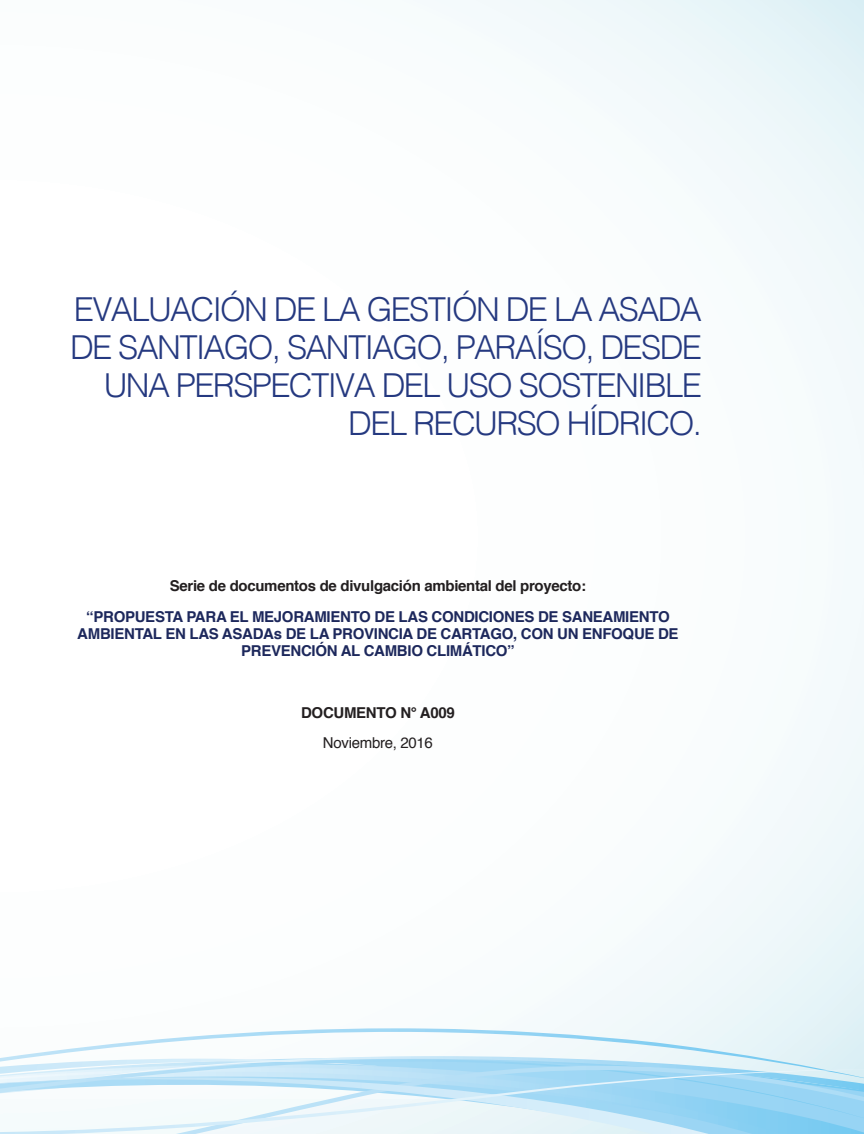
<style>
.page{position:relative;width:864px;height:1134px;background:#fff}
.page>*{position:absolute;margin:0;border:0;box-sizing:border-box;transform-origin:0 0}
.t1{font:300 33px/38px "Helvetica";letter-spacing:-.05em;color:#253980;text-align:right}
.t2{font:700 15px/17.2px "Helvetica";letter-spacing:-.02em;color:#1d285c;text-align:center}
.t3{font:700 15px "Helvetica";letter-spacing:-.02em;color:#231f20}
.t4{font:15px "Helvetica";letter-spacing:-.02em;color:#231f20}
</style>
<div class="page">
<div style="left:0;top:0;width:864px;height:1134px;background:linear-gradient(to right,#fff,#f3fafb)"></div>
<svg style="left:0;top:1028px;width:864px;height:38px"></svg>
<svg style="left:0;top:1066px;width:766px;height:4px;background:#bee3f7"></svg>
<svg style="left:0;top:1070px;width:864px;height:64px"></svg>
<h1 class="t1" style="left:70px;top:288px;width:633px">EVALUACIÓN DE LA GESTIÓN DE LA ASADA<br>DE SANTIAGO, SANTIAGO, PARAÍSO, DESDE<br>UNA PERSPECTIVA DEL USO SOSTENIBLE<br>DEL RECURSO HÍDRICO.</h1>
<p class="t3" style="left:170px;top:573px;width:418px">Serie de documentos de divulgación ambiental del proyecto:</p>
<p class="t2" style="left:77px;top:608px;width:603px">“PROPUESTA PARA EL MEJORAMIENTO DE LAS CONDICIONES DE SANEAMIENTO<br>AMBIENTAL EN LAS ASADAs DE LA PROVINCIA DE CARTAGO, CON UN ENFOQUE DE<br>PREVENCIÓN AL CAMBIO CLIMÁTICO”</p>
<p class="t3" style="left:301px;top:700px;width:155px">DOCUMENTO N° A009</p>
<p class="t4" style="left:323px;top:731px;width:112px">Noviembre, 2016</p>
</div>
